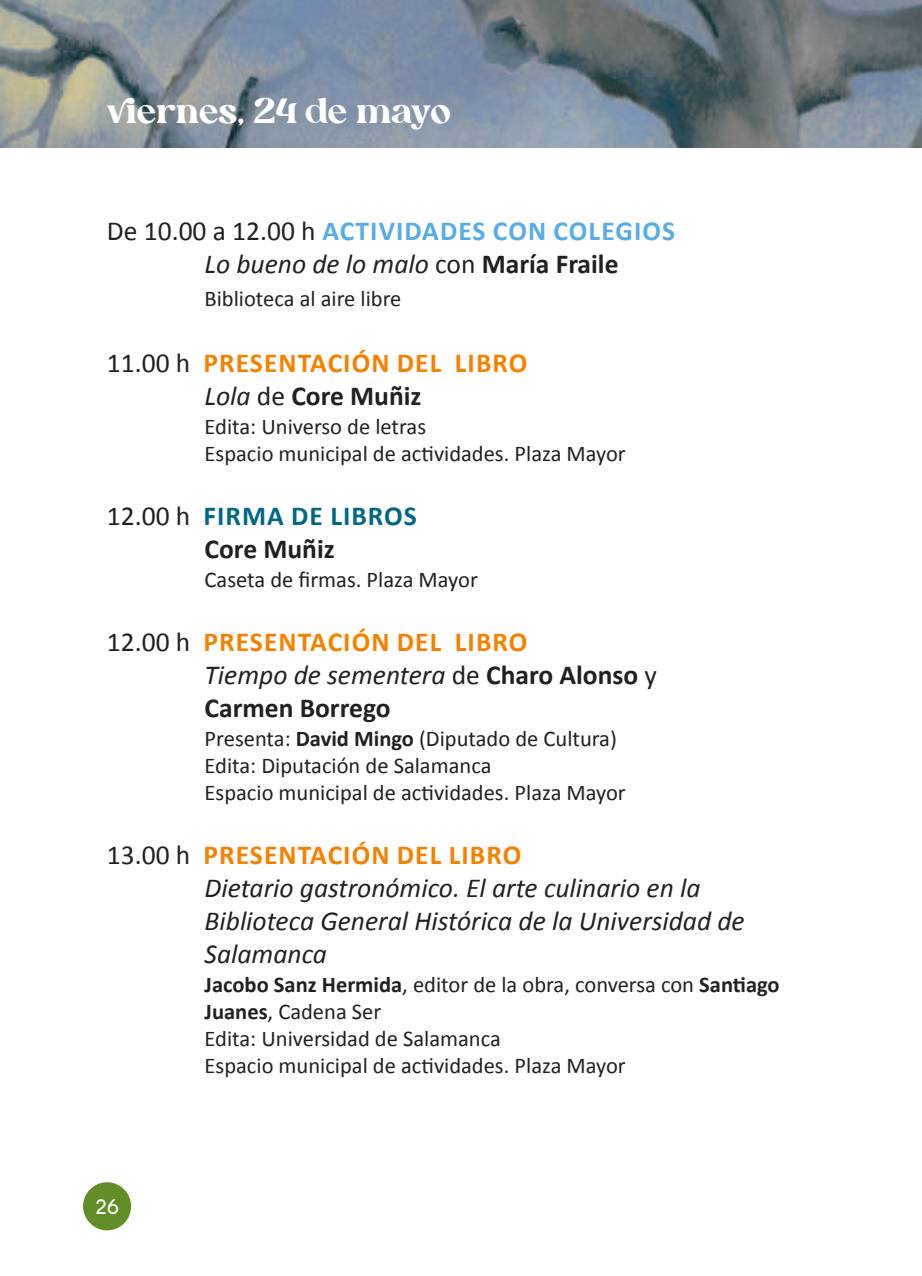
<style>
.page{position:relative;width:922px;height:1276px;background:#fff}
.page>*{position:absolute;margin:0;border:0;box-sizing:border-box;transform-origin:0 0}
.t1{font:35px "Allenoire";color:#fff}
.t2{font:italic 27.5px/33px "Calibri";color:#231f20}
.t3{font:700 27.5px/33px "Calibri";letter-spacing:.03em;color:#231f20}
.t4{font:700 27.5px/33px "Calibri";letter-spacing:.04em;color:#56ace5}
.t5{font:700 27.5px/33px "Calibri";letter-spacing:.04em;color:#f58100;text-align:center}
.t6{font:700 27.5px/33px "Calibri";letter-spacing:.04em;color:#006885;text-align:center}
.t7{font:22.5px/27px "Calibri";color:#231f20}
.t8{font:700 18.75px "Caviar Dreams";color:#fff}
.s1{font-weight:400;color:#231f20}
.s2{font-weight:400;font-style:italic;color:#231f20}
.s3{color:#231f20}
.s4{font-weight:400}
.s5{color:#f58100}
.s6{font-weight:400;font-style:italic}
.s7{font-weight:700}
.s8{font-style:normal}
.s9{font-weight:700;font-style:normal;color:#f58100}
</style>
<div class="page">
<img style="left:0;top:0;width:921px;height:148px">
<div style="left:83px;top:1182px;width:48px;height:48px;background:#618d26;border-radius:50%"></div>
<h1 class="t1" style="left:106px;top:96px;width:346px">viernes, 24 de mayo</h1>
<p class="t4" style="left:204px;top:216px;width:472px;text-indent:-98px"><span class="s1">De 10.00 a 12.00 h</span> ACTIVIDADES CON COLEGIOS<br><span class="s2">Lo bueno de lo malo</span> <span class="s1">con</span> <span class="s3">María Fraile</span></p>
<p class="t7" style="left:204px;top:286px;width:198px">Biblioteca al aire libre</p>
<p class="t5" style="left:107px;top:348px;width:422px"><span class="s1">11.00 h</span> PRESENTACIÓN DEL LIBRO<br><span class="s2">Lola</span> <span class="s1">de</span> <span class="s3">Core Muñiz</span></p>
<p class="t7" style="left:204px;top:415px;width:422px">Edita: Universo de letras<br>Espacio municipal de actividades. Plaza Mayor</p>
<p class="t6" style="left:107px;top:501px;width:311px"><span class="s1">12.00 h</span> FIRMA DE LIBROS<br><span class="s3">Core Muñiz</span></p>
<p class="t7" style="left:204px;top:568px;width:275px">Caseta de firmas. Plaza Mayor</p>
<p class="t3" style="left:204px;top:627px;width:454px;text-indent:-98px"><span class="s4">12.00 h</span> <span class="s5">PRESENTACIÓN DEL LIBRO<br></span><span class="s6">Tiempo de sementera</span> <span class="s4">de</span> Charo Alonso <span class="s4">y<br></span>Carmen Borrego</p>
<p class="t7" style="left:204px;top:727px;width:422px">Presenta: <span class="s7">David Mingo</span> (Diputado de Cultura)<br>Edita: Diputación de Salamanca<br>Espacio municipal de actividades. Plaza Mayor</p>
<p class="t2" style="left:204px;top:840px;width:541px;text-indent:-98px"><span class="s8">13.00 h</span> <span class="s9">PRESENTACIÓN DEL LIBRO<br></span>Dietario gastronómico. El arte culinario en la Biblioteca General Histórica de la Universidad de Salamanca</p>
<p class="t7" style="left:204px;top:973px;width:576px"><span class="s7">Jacobo Sanz Hermida</span>, editor de la obra, conversa con <span class="s7">Santiago Juanes</span>, Cadena Ser<br>Edita: Universidad de Salamanca<br>Espacio municipal de actividades. Plaza Mayor</p>
<p class="t8" style="left:95px;top:1195px;width:25px">26</p>
</div>
